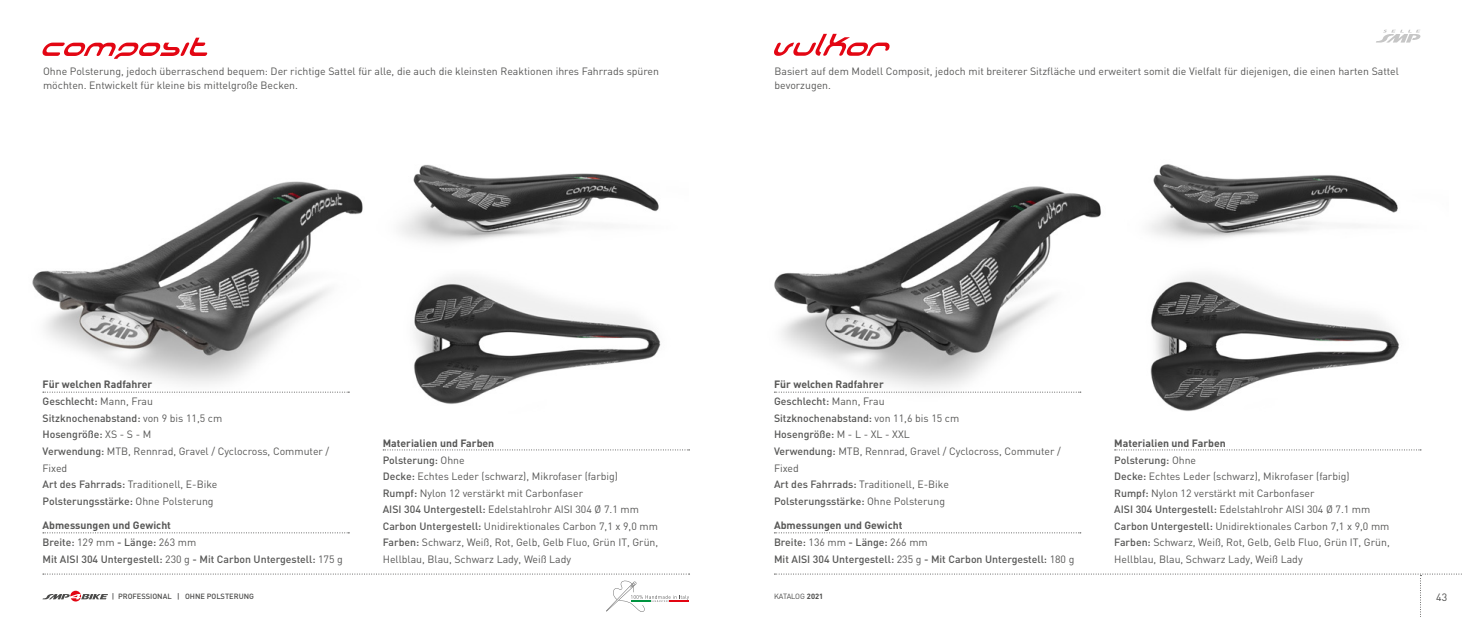
<style>
.page{position:relative;width:1463px;height:617px;background:#fff}
.page>*{position:absolute;margin:0;border:0;box-sizing:border-box;transform-origin:0 0}
.t1{font:10.5px/16.5px "DIN";color:#575756}
.t2{font:500 10.5px/16.5px "DIN";color:#575756}
.t3{font:700 10.5px "DIN";color:#575756}
.t4{font:10.5px "DIN";color:#4a4a49}
.t5{font:500 7.5px "DIN";color:#4a4a49}
.t6{font:7.5px "DIN";letter-spacing:-.02em;color:#4a4a49}
.s1{font-weight:500}
.s2{font-weight:400}
.s3{font-weight:700}
</style>
<div class="page">
<svg style="left:774px;top:573px;width:688px;height:44px"></svg>
<svg style="left:43px;top:573px;width:646px;height:1px"></svg>
<img style="left:401px;top:308px;width:287px;height:143px">
<img style="left:406px;top:165px;width:253px;height:143px">
<img style="left:32px;top:181px;width:374px;height:245px">
<svg style="left:42px;top:38px;width:165px;height:21px"></svg>
<svg style="left:43px;top:391px;width:306px;height:1px"></svg>
<svg style="left:43px;top:532px;width:306px;height:1px"></svg>
<svg style="left:383px;top:449px;width:306px;height:1px"></svg>
<svg style="left:43px;top:590px;width:65px;height:11px"></svg>
<svg style="left:606px;top:580px;width:83px;height:32px"></svg>
<img style="left:1150px;top:320px;width:249px;height:91px">
<img style="left:1150px;top:164px;width:248px;height:156px">
<img style="left:774px;top:186px;width:327px;height:207px">
<svg style="left:774px;top:34px;width:115px;height:22px"></svg>
<svg style="left:1376px;top:30px;width:45px;height:13px"></svg>
<svg style="left:774px;top:391px;width:307px;height:1px"></svg>
<svg style="left:774px;top:532px;width:307px;height:1px"></svg>
<svg style="left:1114px;top:449px;width:307px;height:1px"></svg>
<p class="t1" style="left:43px;top:64px;width:617px;line-height:13.5px">Ohne Polsterung, jedoch überraschend bequem: Der richtige Sattel für alle, die auch die kleinsten Reaktionen ihres Fahrrads spüren möchten. Entwickelt für kleine bis mittelgroße Becken.</p>
<p class="t1" style="left:774px;top:64px;width:626px;line-height:13.5px">Basiert auf dem Modell Composit, jedoch mit breiterer Sitzfläche und erweitert somit die Vielfalt für diejenigen, die einen harten Sattel bevorzugen.</p>
<p class="t3" style="left:43px;top:378px;width:111px">Für welchen Radfahrer</p>
<p class="t3" style="left:774px;top:378px;width:111px">Für welchen Radfahrer</p>
<p class="t1" style="left:43px;top:393px;width:288px"><span class="s1">Geschlecht:</span> Mann, Frau<br><span class="s1">Sitzknochenabstand:</span> von 9 bis 11,5 cm<br><span class="s1">Hosengröße:</span> XS - S - M<br><span class="s1">Verwendung:</span> MTB, Rennrad, Gravel / Cyclocross, Commuter /<br>Fixed<br><span class="s1">Art des Fahrrads:</span> Traditionell, E-Bike<br><span class="s1">Polsterungsstärke:</span> Ohne Polsterung</p>
<p class="t2" style="left:43px;top:533px;width:302px">Breite: <span class="s2">129 mm</span> - Länge: <span class="s2">263 mm<br></span>Mit AISI 304 Untergestell: <span class="s2">230 g</span> - Mit Carbon Untergestell: <span class="s2">175 g</span></p>
<p class="t3" style="left:43px;top:518px;width:130px">Abmessungen und Gewicht</p>
<p class="t3" style="left:383px;top:436px;width:113px">Materialien und Farben</p>
<p class="t1" style="left:383px;top:451px;width:277px"><span class="s1">Polsterung:</span> Ohne<br><span class="s1">Decke:</span> Echtes Leder (schwarz), Mikrofaser (farbig)<br><span class="s1">Rumpf:</span> Nylon 12 verstärkt mit Carbonfaser<br><span class="s1">AISI 304 Untergestell:</span> Edelstahlrohr AISI 304 Ø 7.1 mm <span class="s1">Carbon Untergestell:</span> Unidirektionales Carbon 7,1 x 9,0 mm <span class="s1">Farben:</span> Schwarz, Weiß, Rot, Gelb, Gelb Fluo, Grün IT, Grün, Hellblau, Blau, Schwarz Lady, Weiß Lady</p>
<p class="t1" style="left:774px;top:393px;width:288px"><span class="s1">Geschlecht:</span> Mann, Frau<br><span class="s1">Sitzknochenabstand:</span> von 11,6 bis 15 cm<br><span class="s1">Hosengröße:</span> M - L - XL - XXL<br><span class="s1">Verwendung:</span> MTB, Rennrad, Gravel / Cyclocross, Commuter /<br>Fixed<br><span class="s1">Art des Fahrrads:</span> Traditionell, E-Bike<br><span class="s1">Polsterungsstärke:</span> Ohne Polsterung</p>
<p class="t2" style="left:774px;top:533px;width:302px">Breite: <span class="s2">136 mm</span> - Länge: <span class="s2">266 mm<br></span>Mit AISI 304 Untergestell: <span class="s2">235 g</span> - Mit Carbon Untergestell: <span class="s2">180 g</span></p>
<p class="t3" style="left:774px;top:518px;width:130px">Abmessungen und Gewicht</p>
<p class="t3" style="left:1114px;top:436px;width:113px">Materialien und Farben</p>
<p class="t1" style="left:1114px;top:451px;width:277px"><span class="s1">Polsterung:</span> Ohne<br><span class="s1">Decke:</span> Echtes Leder (schwarz), Mikrofaser (farbig)<br><span class="s1">Rumpf:</span> Nylon 12 verstärkt mit Carbonfaser<br><span class="s1">AISI 304 Untergestell:</span> Edelstahlrohr AISI 304 Ø 7.1 mm <span class="s1">Carbon Untergestell:</span> Unidirektionales Carbon 7,1 x 9,0 mm <span class="s1">Farben:</span> Schwarz, Weiß, Rot, Gelb, Gelb Fluo, Grün IT, Grün, Hellblau, Blau, Schwarz Lady, Weiß Lady</p>
<p class="t5" style="left:112px;top:591px;width:144px">| PROFESSIONAL | OHNE POLSTERUNG</p>
<p class="t6" style="left:774px;top:592px;width:51px">KATALOG <span class="s3">2021</span></p>
<p class="t4" style="left:1436px;top:590px;width:12px">43</p>
</div>
